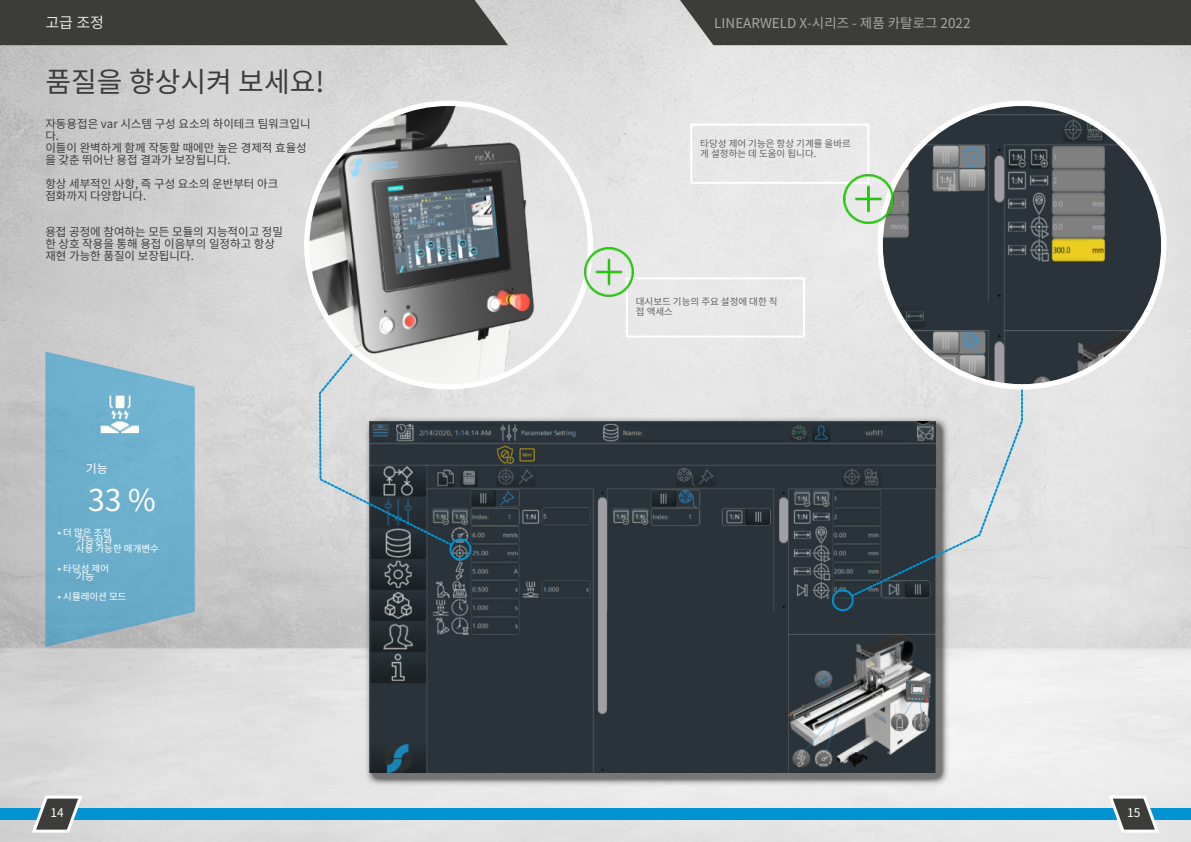
<style>
.page{position:relative;width:1191px;height:842px;background:#fff}
.page>*{position:absolute;margin:0;border:0;box-sizing:border-box;transform-origin:0 0}
.t1{font:30px "Noto Sans CJ Kkr";color:#fff}
.t2{font:28px "Noto Sans CJ Kkr";color:#3d3d3d}
.t3{font:15px "Noto Sans CJ Kkr";color:#e5e5e5}
.t4{font:13.5px "Noto Sans CJ Kkr";color:#a6a6a6}
.t5{font:12px "Noto Sans CJ Kkr";color:#fff}
.t6{font:11.5px/12px "Noto Sans CJ Kkr";color:#3d3d3d}
.t7{font:10px "Noto Sans CJ Kkr";color:#fff}
.t8{font:9.5px/10px "Noto Sans CJ Kkr";color:#616161}
.t9{font:9.5px "Noto Sans CJ Kkr";color:#fff}
</style>
<div class="page">
<div style="left:0;top:808px;width:595px;height:12px;background:#0092d2"></div>
<svg style="left:30px;top:793px;width:54px;height:41px"></svg>
<div style="left:595px;top:808px;width:596px;height:12px;background:#0092d2"></div>
<svg style="left:1106px;top:793px;width:55px;height:41px"></svg>
<div style="left:0;top:0;width:508px;height:45px;background:#3c3c3b"></div>
<div style="left:680px;top:0;width:511px;height:45px;background:#3c3c3b"></div>
<img style="left:454px;top:415px;width:497px;height:373px">
<img style="left:454px;top:421px;width:482px;height:352px">
<img style="left:307px;top:103px;width:283px;height:284px;border-radius:50%">
<svg style="left:831px;top:385px;width:193px;height:227px;background:#888e92"></svg>
<div style="left:626px;top:277px;width:179px;height:61px;border:2px solid #fff"></div>
<img style="left:583px;top:245px;width:53px;height:53px">
<img style="left:880px;top:103px;width:283px;height:284px;border-radius:50%">
<svg style="left:454px;top:535px;width:20px;height:26px"></svg>
<svg style="left:318px;top:351px;width:136px;height:491px;background:#8b9498"></svg>
<div style="left:690px;top:124px;width:179px;height:60px;border:2px solid #fff"></div>
<img style="left:842px;top:173px;width:53px;height:53px">
<svg style="left:45px;top:351px;width:150px;height:296px;background:#77b1cb"></svg>
<img style="left:99px;top:393px;width:42px;height:43px">
<h3 class="t3" style="left:45px;top:11px;width:60px">고급 조정</h3>
<p class="t4" style="left:714px;top:12px;width:258px">LINEARWELD X-시리즈 - 제품 카탈로그 2022</p>
<h2 class="t2" style="left:45px;top:59px;width:281px">품질을 향상시켜 보세요!</h2>
<p class="t6" style="left:45px;top:117px;width:267px">자동용접은 var 시스템 구성 요소의 하이테크 팀워크입니 다.<br>이들이 완벽하게 함께 작동할 때에만 높은 경제적 효율성 을 갖춘 뛰어난 용접 결과가 보장됩니다.</p>
<p class="t6" style="left:45px;top:177px;width:234px">항상 세부적인 사항, 즉 구성 요소의 운반부터 아크 점화까지 다양합니다.</p>
<p class="t8" style="left:700px;top:137px;width:152px">타당성 제어 기능은 항상 기계를 올바르 게 설정하는 데 도움이 됩니다.</p>
<p class="t6" style="left:45px;top:225px;width:239px">용접 공정에 참여하는 모든 모듈의 지능적이고 정밀 한 상호 작용을 통해 용접 이음부의 일정하고 항상 재현 가능한 품질이 보장됩니다.</p>
<p class="t5" style="left:86px;top:459px;width:24px">기능</p>
<h1 class="t1" style="left:88px;top:476px;width:69px">33 %</h1>
<p class="t9" style="left:58px;top:525px;width:55px">• 더 많은 조정</p>
<p class="t7" style="left:76px;top:532px;width:38px">가능성과</p>
<p class="t9" style="left:76px;top:541px;width:84px">사용 가능한 매개변수</p>
<p class="t9" style="left:58px;top:561px;width:53px">• 타당성 제어</p>
<p class="t7" style="left:76px;top:568px;width:20px">기능</p>
<p class="t9" style="left:58px;top:589px;width:70px">• 시뮬레이션 모드</p>
<p class="t8" style="left:636px;top:296px;width:143px">대시보드 기능의 주요 설정에 대한 직 접 액세스</p>
<p class="t5" style="left:50px;top:803px;width:15px">14</p>
<p class="t5" style="left:1127px;top:803px;width:15px">15</p>
</div>
